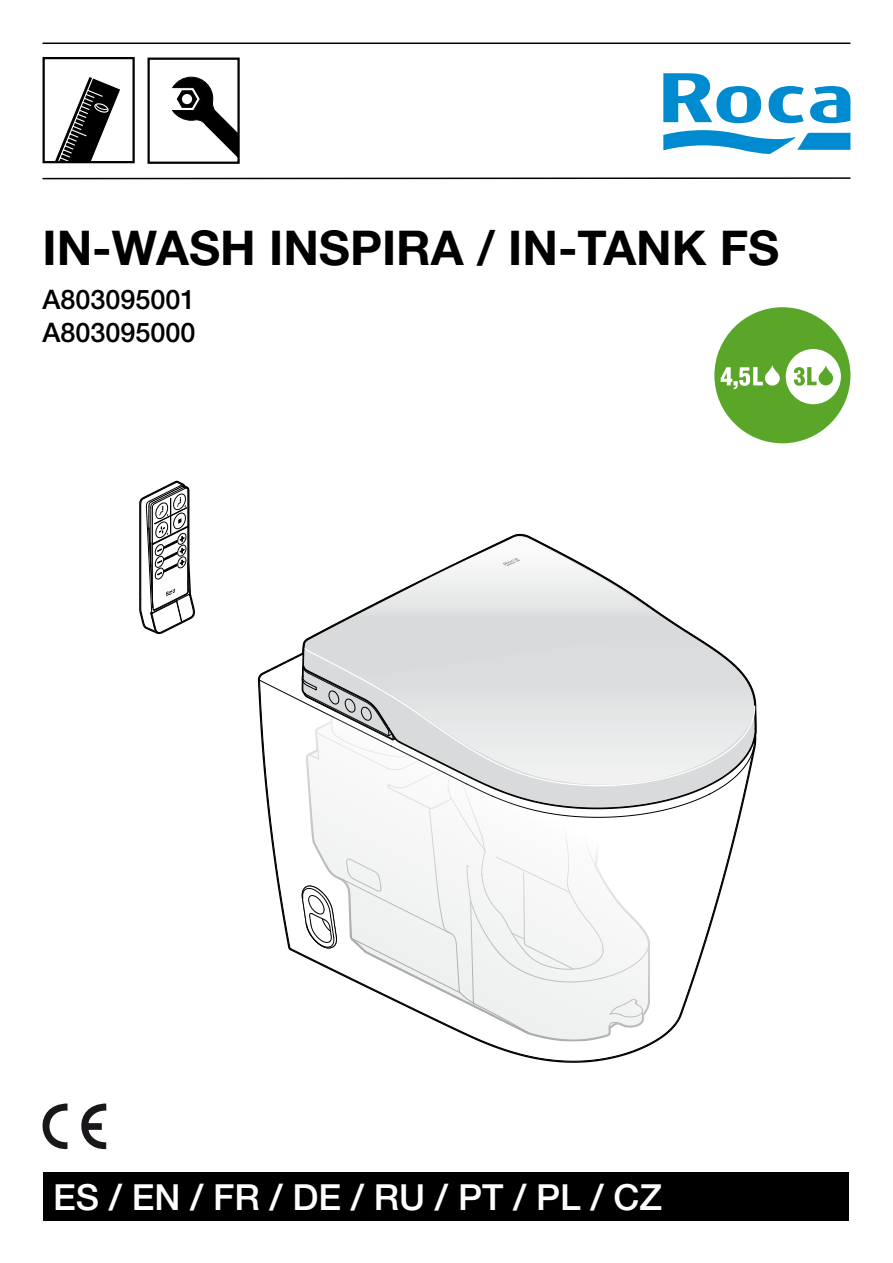
<style>
.page{position:relative;width:893px;height:1263px;background:#fff}
.page>*{position:absolute;margin:0;border:0;box-sizing:border-box;transform-origin:0 0}
.t1{font:700 48px "Helvetica Neue";color:#000}
.t2{font:500 36px "Helvetica Neue";color:#fff}
.t3{font:500 27px/32.4px "Helvetica Neue";color:#000}
</style>
<div class="page">
<svg style="left:663px;top:73px;width:187px;height:81px"></svg>
<hr style="left:43px;top:43px;width:807px;height:1px;background:#000">
<svg style="left:42px;top:177px;width:809px;height:3px;background:#7f7f7f"></svg>
<svg style="left:171px;top:76px;width:66px;height:81px"></svg>
<div style="left:147px;top:58px;width:93px;height:106px;border:2px solid #000"></div>
<div style="left:182px;top:94px;width:10px;height:10px;background:#fff;border-radius:50%"></div>
<svg style="left:139px;top:481px;width:56px;height:153px"></svg>
<svg style="left:259px;top:535px;width:497px;height:526px"></svg>
<svg style="left:53px;top:77px;width:69px;height:87px"></svg>
<div style="left:43px;top:57px;width:92px;height:106px;border:2px solid #000"></div>
<svg style="left:714px;top:307px;width:136px;height:136px"></svg>
<div style="left:44px;top:1172px;width:805px;height:48px;background:#000"></div>
<svg style="left:42px;top:1103px;width:64px;height:47px"></svg>
<p class="t1" style="left:43px;top:218px;width:738px">IN-WASH INSPIRA / IN-TANK FS</p>
<p class="t3" style="left:43px;top:283px;width:155px">A803095001<br>A803095000</p>
<p class="t2" style="left:53px;top:1175px;width:610px">ES / EN / FR / DE / RU / PT / PL / CZ</p>
</div>
